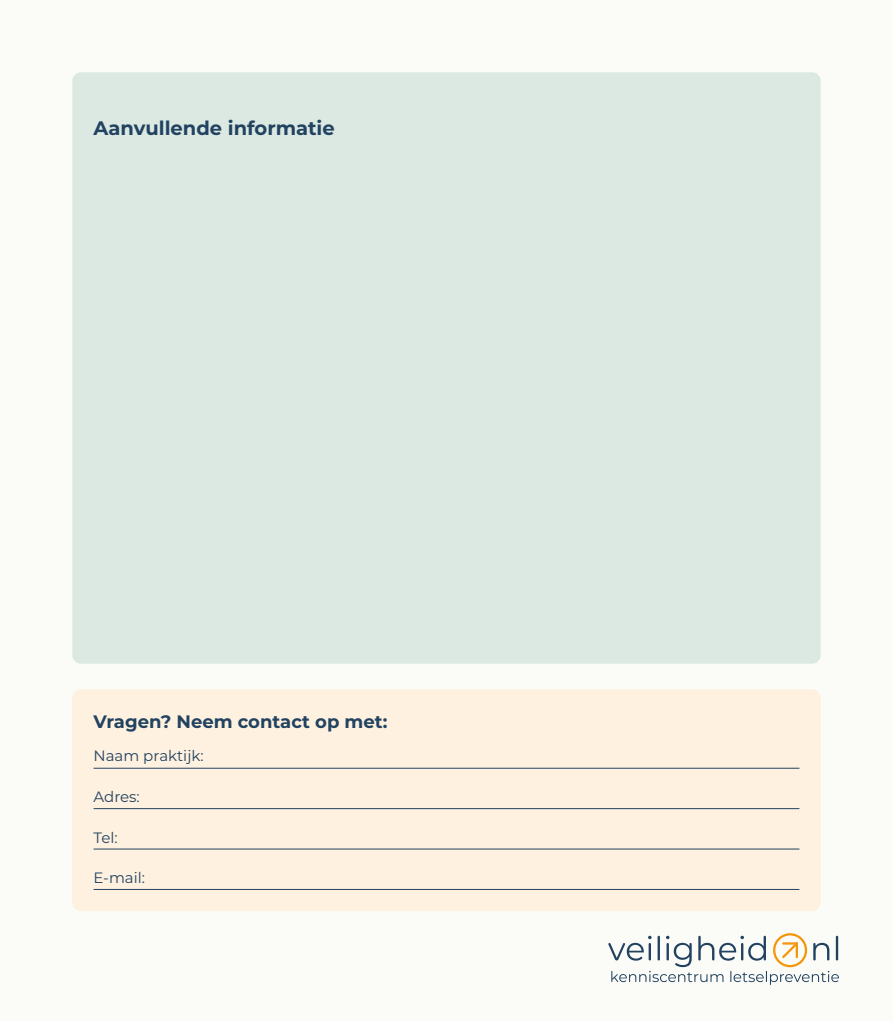
<style>
.page{position:relative;width:893px;height:1021px;background:#fff}
.page>*{position:absolute;margin:0;border:0;box-sizing:border-box;transform-origin:0 0}
.t1{font:700 19.5px "Montserrat";color:#214260}
.t2{font:700 18px "Montserrat";color:#214260}
.t3{font:15px "Montserrat";color:#214260}
</style>
<div class="page">
<div style="left:0;top:0;width:893px;height:1020px;background:#fbfbf7"></div>
<div style="left:72px;top:72px;width:749px;height:591px;background:#dce8e2;border-radius:9px"></div>
<div style="left:72px;top:689px;width:749px;height:222px;background:#fff1df;border-radius:9px"></div>
<hr style="left:94px;top:767px;width:705px;height:1px;background:#214260">
<hr style="left:94px;top:808px;width:705px;height:1px;background:#214260">
<hr style="left:94px;top:848px;width:705px;height:1px;background:#214260">
<hr style="left:94px;top:889px;width:705px;height:1px;background:#214260">
<svg style="left:608px;top:933px;width:231px;height:51px"></svg>
<h1 class="t1" style="left:94px;top:114px;width:243px">Aanvullende informatie</h1>
<p class="t2" style="left:94px;top:708px;width:295px">Vragen? Neem contact op met:</p>
<p class="t3" style="left:94px;top:745px;width:112px">Naam praktijk:</p>
<p class="t3" style="left:94px;top:786px;width:48px">Adres:</p>
<p class="t3" style="left:94px;top:827px;width:26px">Tel:</p>
<p class="t3" style="left:94px;top:867px;width:53px">E-mail:</p>
</div>
